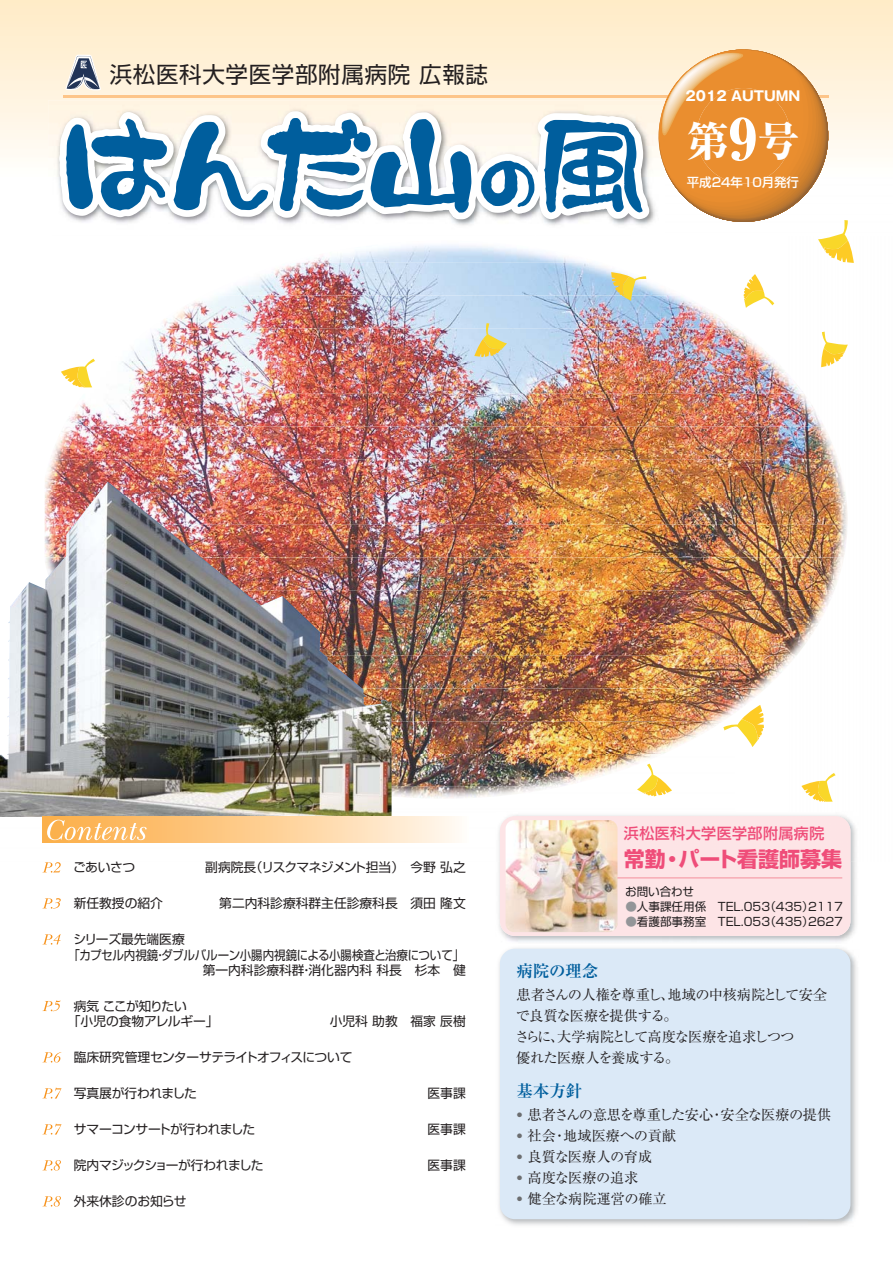
<style>
.page{position:relative;width:893px;height:1263px;background:#fff}
.page>*{position:absolute;margin:0;border:0;box-sizing:border-box;transform-origin:0 0}
.t1{font:42px "Ryumin Pro Heavy 90 pv RKSJ H";color:#fff}
.t2{font:22.5px "Shin Go Pro Regular 90 pv RKSJ H";letter-spacing:.03em;color:#231f20}
.t3{font:21px "Shin Go Pro Bold 90 pv RKSJ H";color:#ef4d79}
.t4{font:16.5px "Ryumin Pro Bold 90 pv RKSJ H";color:#005e9d}
.t5{font:15px "Shin Go Pro Medium 90 pv RKSJ H";letter-spacing:.03em;color:#ef4d79}
.t6{font:14.25px/21px "Ryumin Pro Regular 90 pv RKSJ H";letter-spacing:-.06em;color:#231f20}
.t7{font:14.25px "Ryumin Pro Regular 90 pv RKSJ H";letter-spacing:-.035em;color:#231f20}
.t8{font:14.25px "Ryumin Pro Regular 90 pv RKSJ H";color:#231f20}
.t9{font:13.5px "Gothic MB101 Pro Bold 90 pv RKSJ H";color:#fff}
.t10{font:12.75px/15.3px "Shin Go Pro Regular 90 pv RKSJ H";letter-spacing:-.01em;color:#231f20}
.t11{font:12.75px "Shin Go Pro Regular 90 pv RKSJ H";letter-spacing:-.04em;color:#231f20}
.t12{font:12.75px "Shin Go Pro Regular 90 pv RKSJ H";letter-spacing:-.01em;color:#231f20;scale:.9 1}
.t13{font:12.75px "Shin Go Pro Regular 90 pv RKSJ H";letter-spacing:-.05em;color:#231f20}
.t14{font:12.75px "Shin Go Pro Regular 90 pv RKSJ H";letter-spacing:-.035em;color:#231f20}
.t15{font:12.45px "Shin Go Pro Medium 90 pv RKSJ H";color:#fff}
.t16{font:11.55px "Shin Go Pro Regular 90 pv RKSJ H";color:#231f20}
.s1{font-size:57px}
.s2{color:#939598}
.s3{color:#6c6e70}
</style>
<div class="page">
<svg style="left:0;top:0;width:893px;height:157px;background:#fff0d5"></svg>
<img style="left:499px;top:815px;width:358px;height:410px">
<div style="left:500px;top:949px;width:350px;height:270px;background:#dbe9f7;border-radius:15px"></div>
<div style="left:500px;top:816px;width:350px;height:120px;background:#fde4e6;border-radius:15px"></div>
<img style="left:788px;top:331px;width:69px;height:531px">
<img style="left:0;top:796px;width:736px;height:66px">
<img style="left:735px;top:796px;width:1px;height:17px">
<img style="left:162px;top:308px;width:570px;height:20px">
<img style="left:129px;top:328px;width:643px;height:33px">
<img style="left:84px;top:361px;width:720px;height:33px">
<img style="left:69px;top:394px;width:756px;height:32px">
<img style="left:52px;top:426px;width:786px;height:33px">
<img style="left:45px;top:459px;width:801px;height:33px">
<img style="left:392px;top:492px;width:456px;height:65px">
<img style="left:392px;top:557px;width:452px;height:33px">
<img style="left:392px;top:590px;width:443px;height:33px">
<img style="left:392px;top:623px;width:427px;height:33px">
<img style="left:392px;top:656px;width:405px;height:32px">
<img style="left:392px;top:688px;width:373px;height:33px">
<img style="left:392px;top:721px;width:329px;height:33px">
<img style="left:392px;top:754px;width:263px;height:33px">
<img style="left:392px;top:787px;width:169px;height:12px">
<img style="left:500px;top:816px;width:350px;height:46px">
<hr style="left:508px;top:877px;width:334px;height:2px;background:#f7abb4">
<img style="left:506px;top:820px;width:111px;height:112px;border-radius:9px">
<img style="left:0;top:482px;width:392px;height:334px">
<svg style="left:723px;top:705px;width:41px;height:42px"></svg>
<svg style="left:637px;top:764px;width:35px;height:32px"></svg>
<svg style="left:821px;top:332px;width:27px;height:35px"></svg>
<svg style="left:61px;top:359px;width:34px;height:28px"></svg>
<svg style="left:474px;top:323px;width:33px;height:34px"></svg>
<svg style="left:801px;top:773px;width:34px;height:29px"></svg>
<div style="left:43px;top:816px;width:425px;height:26px;background:linear-gradient(to right,#fcaa40,#fff6ec)"></div>
<svg style="left:49px;top:9px;width:805px;height:299px"></svg>
<svg style="left:47px;top:820px;width:100px;height:20px;background:#fcc57d"></svg>
<svg style="left:42px;top:862px;width:19px;height:11px"></svg>
<svg style="left:42px;top:898px;width:19px;height:11px"></svg>
<svg style="left:42px;top:934px;width:19px;height:11px"></svg>
<svg style="left:42px;top:1000px;width:19px;height:11px"></svg>
<svg style="left:43px;top:1052px;width:18px;height:10px"></svg>
<svg style="left:43px;top:1087px;width:19px;height:11px"></svg>
<svg style="left:43px;top:1123px;width:19px;height:11px"></svg>
<svg style="left:43px;top:1160px;width:18px;height:10px"></svg>
<svg style="left:43px;top:1196px;width:18px;height:10px"></svg>
<h2 class="t2" style="left:110px;top:66px;width:380px">浜松医科大学医学部附属病院 広報誌</h2>
<p class="t9" style="left:686px;top:91px;width:116px">2012 AUTUMN</p>
<h1 class="t1" style="left:687px;top:125px;width:114px">第<span class="s1">9</span>号</h1>
<p class="t15" style="left:687px;top:177px;width:114px">平成24年10月発行</p>
<p class="t10" style="left:73px;top:862px;width:64px">ごあいさつ</p>
<p class="t11" style="left:205px;top:863px;width:262px">副病院長（リスクマネジメント担当）　今野 弘之</p>
<p class="t10" style="left:74px;top:898px;width:91px">新任教授の紹介</p>
<p class="t10" style="left:219px;top:898px;width:248px">第二内科診療科群主任診療科長　須田 隆文</p>
<p class="t10" style="left:73px;top:934px;width:113px">シリーズ最先端医療</p>
<p class="t12" style="left:68px;top:950px;width:441px">「カプセル内視鏡・ダブルバルーン小腸内視鏡による小腸検査と治療について」</p>
<p class="t10" style="left:203px;top:964px;width:265px">第一内科診療科群・消化器内科 科長　杉本　健</p>
<p class="t10" style="left:68px;top:1000px;width:152px;text-indent:6px">病気 ここが知りたい<br>「小児の食物アレルギー」</p>
<p class="t10" style="left:330px;top:1016px;width:137px">小児科 助教　福家 辰樹</p>
<p class="t11" style="left:74px;top:1053px;width:280px">臨床研究管理センターサテライトオフィスについて</p>
<p class="t10" style="left:74px;top:1088px;width:125px">写真展が行われました</p>
<p class="t10" style="left:427px;top:1088px;width:40px">医事課</p>
<p class="t14" style="left:74px;top:1125px;width:183px">サマーコンサートが行われました</p>
<p class="t10" style="left:427px;top:1124px;width:40px">医事課</p>
<p class="t13" style="left:74px;top:1161px;width:191px">院内マジックショーが行われました</p>
<p class="t10" style="left:427px;top:1160px;width:40px">医事課</p>
<p class="t10" style="left:74px;top:1196px;width:114px">外来休診のお知らせ</p>
<p class="t5" style="left:624px;top:827px;width:202px">浜松医科大学医学部附属病院</p>
<h3 class="t3" style="left:624px;top:851px;width:220px">常勤・パート看護師募集</h3>
<p class="t4" style="left:516px;top:964px;width:83px">病院の理念</p>
<p class="t16" style="left:625px;top:887px;width:82px">お問い合わせ　</p>
<p class="t16" style="left:625px;top:902px;width:220px"><span class="s2">●</span>人事課任用係　TEL.053（435）211７</p>
<p class="t16" style="left:625px;top:917px;width:219px"><span class="s2">●</span>看護部事務室　TEL.053（435）2627</p>
<p class="t6" style="left:515px;top:986px;width:314px">患者さんの人権を尊重し、地域の中核病院として安全で良質な医療を提供する。<br>さらに、大学病院として高度な医療を追求しつつ<br>優れた医療人を養成する。</p>
<p class="t4" style="left:516px;top:1084px;width:67px">基本方針</p>
<p class="t7" style="left:516px;top:1109px;width:316px"><span class="s3">•</span> 患者さんの意思を尊重した安心・安全な医療の提供</p>
<p class="t8" style="left:516px;top:1130px;width:161px"><span class="s3">•</span> 社会・地域医療への貢献</p>
<p class="t7" style="left:516px;top:1151px;width:137px"><span class="s3">•</span> 良質な医療人の育成</p>
<p class="t7" style="left:516px;top:1172px;width:123px"><span class="s3">•</span> 高度な医療の追求</p>
<p class="t8" style="left:516px;top:1193px;width:152px"><span class="s3">•</span> 健全な病院運営の確立</p>
</div>
